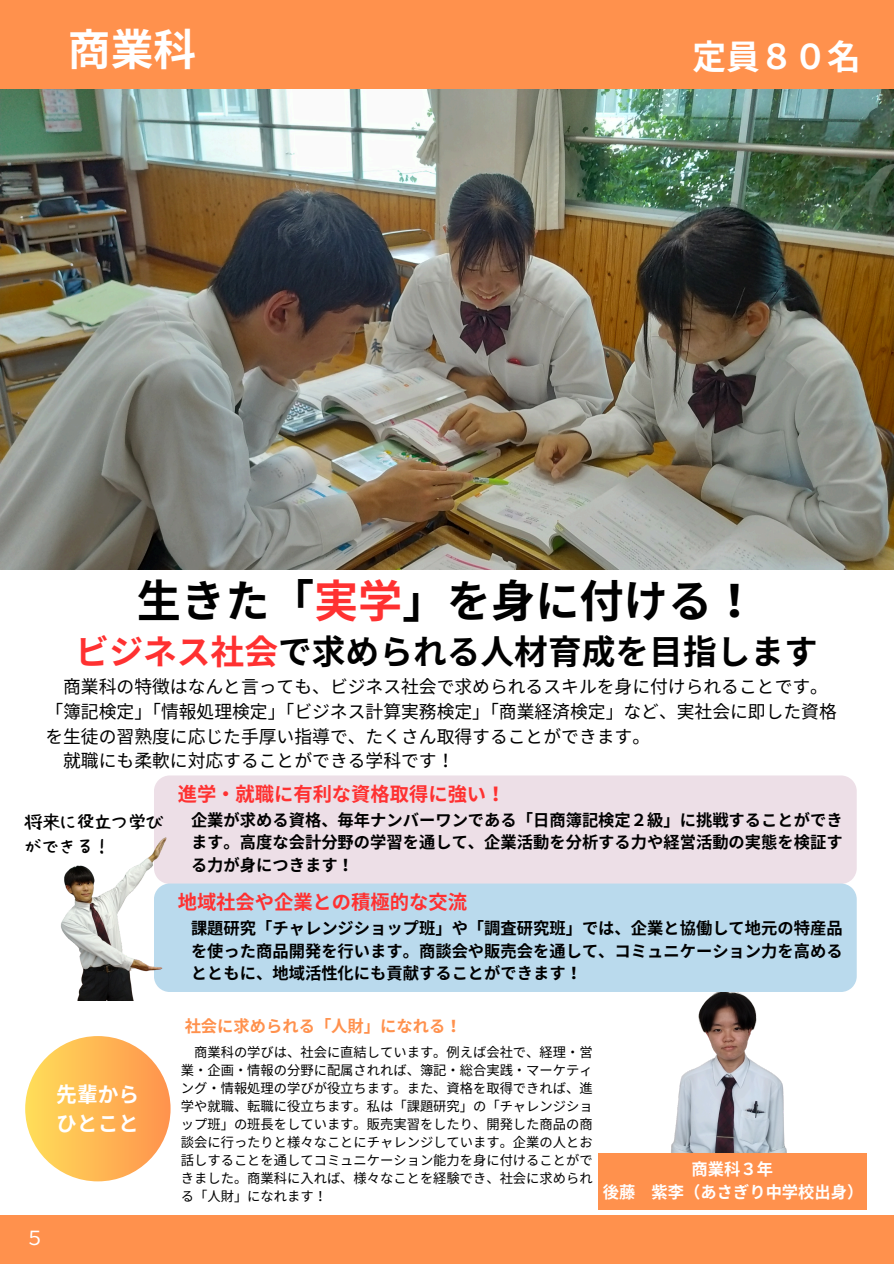
<style>
.page{position:relative;width:894px;height:1264px;background:#fff}
.page>*{position:absolute;margin:0;border:0;box-sizing:border-box;transform-origin:0 0}
.t1{font:700 44.25px "Noto Sans CJ Ksc";color:#000}
.t2{font:700 42.75px "Noto Sans CJ Ksc";color:#fff}
.t3{font:700 33.75px "Noto Sans CJ Ksc";color:#000}
.t4{font:700 33.75px "Noto Sans CJ Ksc";color:#fff}
.t5{font:700 20.85px/28.2px "Noto Sans CJ Ksc";color:#fff}
.t6{font:19.5px "Noto Sans CJ Ksc";color:#fff}
.t7{font:700 19.35px "Noto Sans CJ Ksc";color:#ff3131}
.t8{font:17.85px "Noto Sans CJ Ksc";color:#000}
.t9{font:17.25px/23.7px "Hanazome Font";color:#000}
.t10{font:700 16.35px/22.5px "Noto Sans CJ Ksc";color:#000;text-align:justify}
.t11{font:700 16.35px/22.5px "Noto Sans CJ Ksc";color:#fff;text-align:center}
.t12{font:700 16.35px "Noto Sans CJ Ksc";color:#ff914d}
.t13{font:13.35px/18px "Noto Sans CJ Ksc";color:#000}
.s1{color:#ff3131}
</style>
<div class="page">
<div style="left:0;top:0;width:893px;height:89px;background:#ff914d"></div>
<img style="left:0;top:89px;width:893px;height:481px">
<div style="left:25px;top:1036px;width:145px;height:145px;background:linear-gradient(to right,#ffdf5b,#ff924c);border-radius:50%"></div>
<div style="left:0;top:1214px;width:893px;height:49px;background:#ff914d"></div>
<div style="left:598px;top:1152px;width:268px;height:57px;background:#ff914d"></div>
<img style="left:671px;top:992px;width:116px;height:160px">
<div style="left:154px;top:775px;width:702px;height:108px;background:#eddfe7"></div>
<div style="left:249px;top:883px;width:607px;height:109px;background:#badaed"></div>
<img style="left:61px;top:813px;width:188px;height:187px">
<p class="t2" style="left:68px;top:16px;width:130px">商業科</p>
<p class="t4" style="left:692px;top:30px;width:166px">定員８０名</p>
<p class="t1" style="left:137px;top:566px;width:586px">生きた「<span class="s1">実学</span>」を身に付ける！</p>
<h4 class="t3" style="left:76px;top:625px;width:743px"><span class="s1">ビジネス社会</span>で求められる人材育成を目指します</h4>
<p class="t8" style="left:63px;top:672px;width:766px">商業科の特徴はなんと言っても、ビジネス社会で求められるスキルを身に付けられることです。</p>
<p class="t8" style="left:45px;top:697px;width:791px">「簿記検定」「情報処理検定」「ビジネス計算実務検定」「商業経済検定」など、実社会に即した資格</p>
<p class="t8" style="left:45px;top:721px;width:606px">を生徒の習熟度に応じた手厚い指導で、たくさん取得することができます。</p>
<p class="t8" style="left:63px;top:746px;width:378px">就職にも柔軟に対応することができる学科です！</p>
<h4 class="t9" style="left:25px;top:810px;width:140px">将来に役立つ学びができる！</h4>
<h4 class="t7" style="left:178px;top:778px;width:314px">進学・就職に有利な資格取得に強い！</h4>
<h4 class="t10" style="left:191px;top:807px;width:653px">企業が求める資格、毎年ナンバーワンである「日商簿記検定２級」に挑戦することができます。高度な会計分野の学習を通して、企業活動を分析する力や経営活動の実態を検証する力が身につきます！</h4>
<h5 class="t7" style="left:178px;top:886px;width:289px">地域社会や企業との積極的な交流</h5>
<h5 class="t10" style="left:191px;top:915px;width:653px">課題研究「チャレンジショップ班」や「調査研究班」では、企業と協働して地元の特産品を使った商品開発を行います。商談会や販売会を通して、コミュニケーション力を高めるとともに、地域活性化にも貢献することができます！</h5>
<h2 class="t5" style="left:56px;top:1079px;width:85px">先輩からひとこと</h2>
<p class="t6" style="left:25px;top:1222px;width:21px">５</p>
<h3 class="t12" style="left:185px;top:1013px;width:265px">社会に求められる「人財」になれる！</h3>
<h2 class="t13" style="left:181px;top:1042px;width:413px;text-indent:13px">商業科の学びは、社会に直結しています。例えば会社で、経理・営業・企画・情報の分野に配属されれば、簿記・総合実践・マーケティング・情報処理の学びが役立ちます。また、資格を取得できれば、進学や就職、転職に役立ちます。私は「課題研究」の「チャレンジショップ班」の班長をしています。販売実習をしたり、開発した商品の商談会に行ったりと様々なことにチャレンジしています。企業の人とお話しすることを通してコミュニケーション能力を身に付けることができました。商業科に入れば、様々なことを経験でき、社会に求められる「人財」になれます！</h2>
<h1 class="t11" style="left:602px;top:1157px;width:262px">商業科３年<br>後藤 紫李（あさぎり中学校出身）</h1>
</div>
